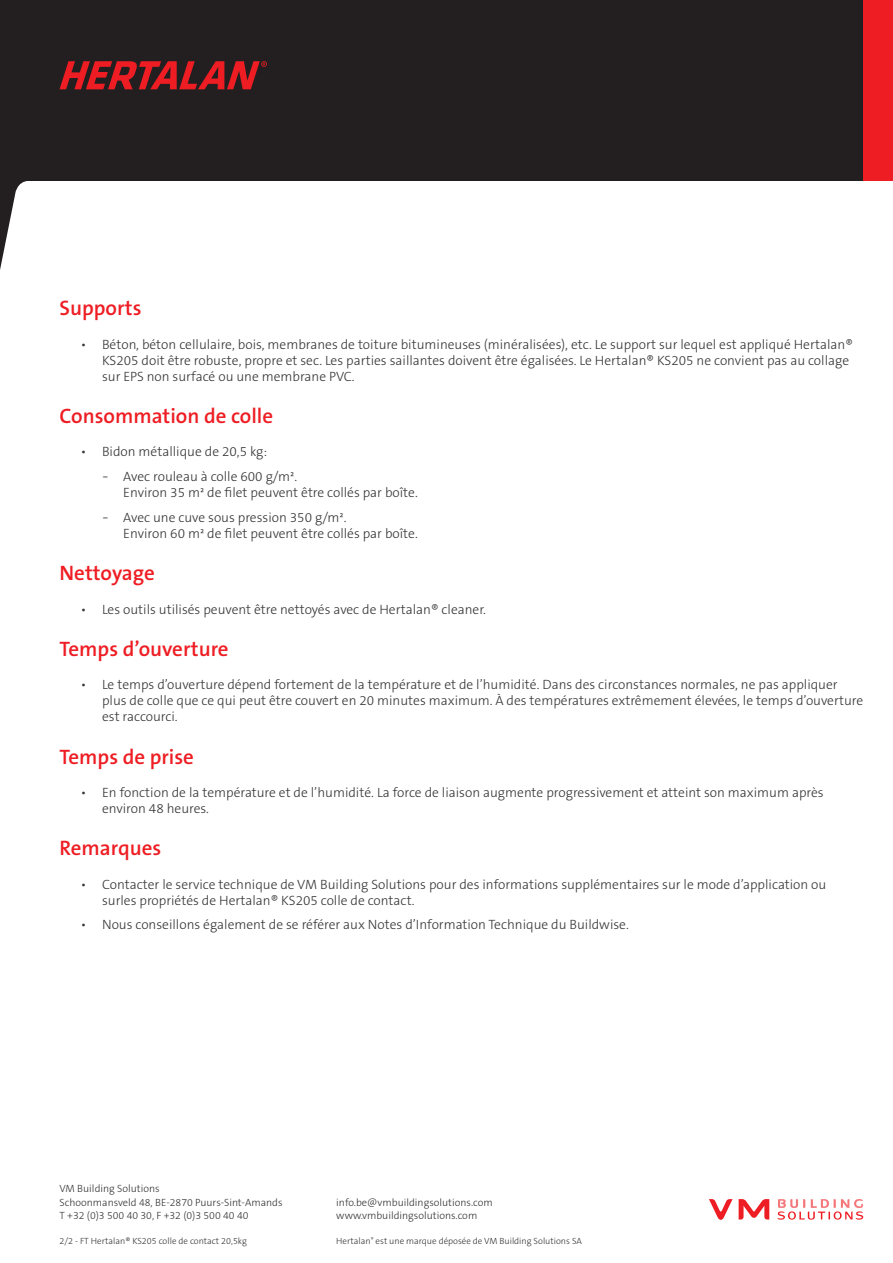
<style>
.page{position:relative;width:893px;height:1263px;background:#fff}
.page>*{position:absolute;margin:0;border:0;box-sizing:border-box;transform-origin:0 0}
.SECTION{font:600 21px "The Sans B W6";color:#ee1d23}
.t1{font:300 13.5px/16.2px "The Sans B W3";color:#363536}
.t2{font:300 10.5px/13.5px "The Sans B W3";color:#363536}
.t3{font:300 9px "The Sans B W3";color:#363536}
.s1{font-family:"Rubik"}
</style>
<div class="page">
<div style="left:0;top:0;width:886px;height:181px;background:#231f20"></div>
<div style="left:863px;top:0;width:30px;height:181px;background:#ee1d23"></div>
<svg style="left:60px;top:61px;width:207px;height:28px"></svg>
<svg style="left:777px;top:1199px;width:86px;height:21px"></svg>
<svg style="left:709px;top:1199px;width:60px;height:21px"></svg>
<svg style="left:1px;top:181px;width:26px;height:84px"></svg>
<hr style="left:0;top:181px;width:1px;height:89px;background:#231f20">
<p class="SECTION" style="left:60px;top:295px;width:84px">Supports</p>
<p class="t1" style="left:102px;top:336px;width:752px;text-indent:-21px">• Béton, béton cellulaire, bois, membranes de toiture bitumineuses (minéralisées), etc. Le support sur lequel est appliqué Hertalan®<br>KS205 doit être robuste, propre et sec. Les parties saillantes doivent être égalisées. Le Hertalan® KS205 ne convient pas au collage sur EPS non surfacé ou une membrane PVC.</p>
<p class="SECTION" style="left:60px;top:403px;width:215px">Consommation de colle</p>
<p class="t1" style="left:81px;top:444px;width:188px">• Bidon métallique de 20,5 kg:</p>
<p class="t1" style="left:123px;top:468px;width:296px;text-indent:-21px"><span class="s1">-</span> Avec rouleau à colle 600 g/m².<br>Environ 35 m² de filet peuvent être collés par boîte.</p>
<p class="t1" style="left:123px;top:509px;width:296px;text-indent:-21px"><span class="s1">-</span> Avec une cuve sous pression 350 g/m².<br>Environ 60 m² de filet peuvent être collés par boîte.</p>
<p class="SECTION" style="left:60px;top:560px;width:97px">Nettoyage</p>
<p class="t1" style="left:81px;top:601px;width:407px">• Les outils utilisés peuvent être nettoyés avec de Hertalan® cleaner.</p>
<p class="SECTION" style="left:60px;top:635px;width:171px">Temps d’ouverture</p>
<p class="t1" style="left:102px;top:676px;width:763px;text-indent:-21px">• Le temps d’ouverture dépend fortement de la température et de l’humidité. Dans des circonstances normales, ne pas appliquer plus de colle que ce qui peut être couvert en 20 minutes maximum. À des températures extrêmement élevées, le temps d’ouverture est raccourci.</p>
<p class="SECTION" style="left:60px;top:743px;width:136px">Temps de prise</p>
<p class="t1" style="left:102px;top:784px;width:723px;text-indent:-21px">• En fonction de la température et de l’humidité. La force de liaison augmente progressivement et atteint son maximum après environ 48 heures.</p>
<p class="SECTION" style="left:60px;top:835px;width:103px">Remarques</p>
<p class="t1" style="left:102px;top:876px;width:726px;text-indent:-21px">• Contacter le service technique de VM Building Solutions pour des informations supplémentaires sur le mode d’application ou surles propriétés de Hertalan® KS205 colle de contact.</p>
<p class="t1" style="left:81px;top:917px;width:550px">• Nous conseillons également de se référer aux Notes d’Information Technique du Buildwise.</p>
<p class="t2" style="left:60px;top:1182px;width:225px">VM Building Solutions<br>Schoonmansveld 48, BE-2870 Puurs-Sint-Amands<br>T +32 (0)3 500 40 30, F +32 (0)3 500 40 40</p>
<p class="t2" style="left:336px;top:1196px;width:158px">info.be@vmbuildingsolutions.com www.vmbuildingsolutions.com</p>
<p class="t3" style="left:60px;top:1235px;width:189px">2/2 - FT Hertalan® KS205 colle de contact 20,5kg</p>
<p class="t3" style="left:336px;top:1235px;width:247px">Hertalan<sup>®</sup> est une marque déposée de VM Building Solutions SA</p>
</div>
